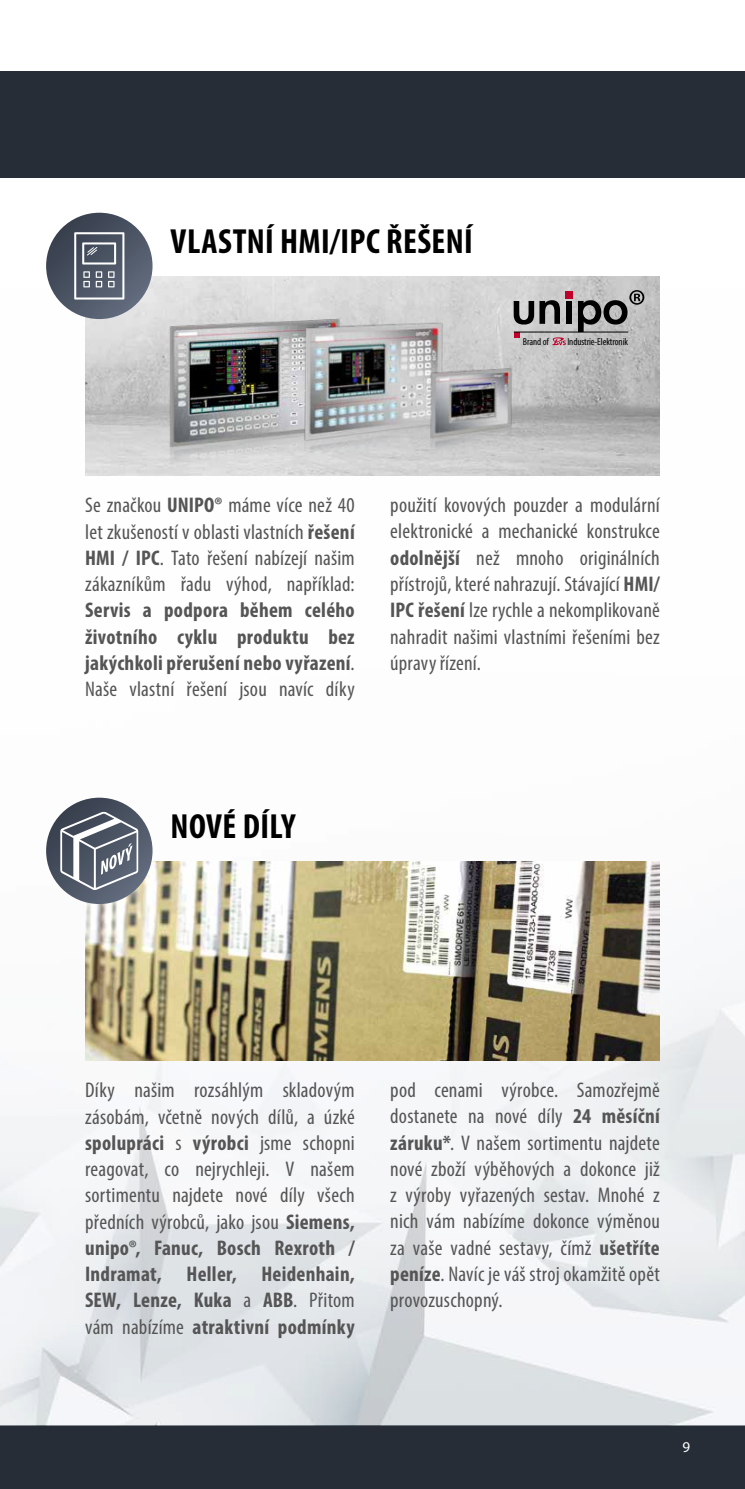
<style>
.page{position:relative;width:745px;height:1489px;background:#fff}
.page>*{position:absolute;margin:0;border:0;box-sizing:border-box;transform-origin:0 0}
.t1{font:700 condensed 35px "Myriad Pro";letter-spacing:.01em;color:#000}
.t2{font:condensed 21.25px/26.2px "Myriad Pro";letter-spacing:.01em;color:#555;text-align:justify}
.t3{font:700 condensed 21.25px/26.2px "Myriad Pro";letter-spacing:.015em;color:#555;text-align:justify}
.t4{font:15px "Myriad Pro";color:#fff}
.t5{font:condensed 10px "Myriad Pro";letter-spacing:-.01em;color:#000}
.s1{font-weight:700}
.s2{font-weight:400}
</style>
<div class="page">
<div style="left:0;top:1424px;width:744px;height:64px;background:#272d37"></div>
<img style="left:0;top:288px;width:744px;height:1136px">
<img style="left:85px;top:276px;width:574px;height:199px">
<img style="left:85px;top:861px;width:574px;height:198px">
<svg style="left:513px;top:300px;width:46px;height:24px"></svg>
<div style="left:566px;top:301px;width:5px;height:23px;background:#000"></div>
<div style="left:565px;top:291px;width:7px;height:8px;background:#be002b"></div>
<svg style="left:577px;top:290px;width:67px;height:42px;background:#898989"></svg>
<svg style="left:513px;top:332px;width:6px;height:6px"></svg>
<hr style="left:513px;top:331px;width:115px;height:1px;background:#000">
<svg style="left:551px;top:336px;width:14px;height:9px"></svg>
<svg style="left:46px;top:797px;width:106px;height:107px;background:#525a69"></svg>
<svg style="left:60px;top:811px;width:78px;height:79px"></svg>
<svg style="left:46px;top:213px;width:106px;height:106px;background:#4e5666"></svg>
<svg style="left:74px;top:232px;width:50px;height:67px;background:#757c88"></svg>
<img style="left:163px;top:315px;width:179px;height:150px">
<img style="left:273px;top:317px;width:230px;height:148px">
<img style="left:422px;top:359px;width:108px;height:106px">
<div style="left:0;top:71px;width:744px;height:106px;background:#272d37"></div>
<h1 class="t1" style="left:170px;top:219px;width:303px">VLASTNÍ HMI/IPC ŘEŠENÍ</h1>
<p class="t5" style="left:522px;top:336px;width:27px">Brand of</p>
<p class="t5" style="left:567px;top:336px;width:62px">Industrie-Elektronik</p>
<p class="t2" style="left:85px;top:492px;width:271px">Se značkou <span class="s1">UNIPO®</span> máme více než 40 let zkušeností v oblasti vlastních <span class="s1">řešení HMI / IPC</span>. Tato řešení nabízejí našim zákazníkům řadu výhod, například:</p>
<p class="t3" style="left:85px;top:596px;width:271px">Servis a podpora během celého životního cyklu produktu bez jakýchkoli přerušení nebo vyřazení<span class="s2">.<br>Naše vlastní řešení jsou navíc díky</span></p>
<p class="t2" style="left:390px;top:492px;width:271px">použití kovových pouzder a modulární elektronické a mechanické konstrukce <span class="s1">odolnější</span> než mnoho originálních přístrojů, které nahrazují. Stávající <span class="s1">HMI/ IPC řešení</span> lze rychle a nekomplikovaně nahradit našimi vlastními řešeními bez úpravy řízení.</p>
<h1 class="t1" style="left:170px;top:804px;width:126px">NOVÉ DÍLY</h1>
<p class="t2" style="left:85px;top:1076px;width:271px">Díky našim rozsáhlým skladovým zásobám, včetně nových dílů, a úzké <span class="s1">spolupráci</span> s <span class="s1">výrobci</span> jsme schopni reagovat, co nejrychleji. V našem sortimentu najdete nové díly všech předních výrobců, jako jsou <span class="s1">Siemens, unipo®, Fanuc, Bosch Rexroth / Indramat, Heller, Heidenhain, SEW, Lenze, Kuka</span> a <span class="s1">ABB</span>. Přitom vám nabízíme <span class="s1">atraktivní podmínky</span></p>
<p class="t2" style="left:390px;top:1076px;width:271px">pod cenami výrobce. Samozřejmě dostanete na nové díly <span class="s1">24 měsíční záruku*</span>. V našem sortimentu najdete nové zboží výběhových a dokonce již z výroby vyřazených sestav. Mnohé z nich vám nabízíme dokonce výměnou za vaše vadné sestavy, čímž <span class="s1">ušetříte peníze</span>. Navíc je váš stroj okamžitě opět provozuschopný.</p>
<p class="t4" style="left:682px;top:1437px;width:9px">9</p>
</div>
